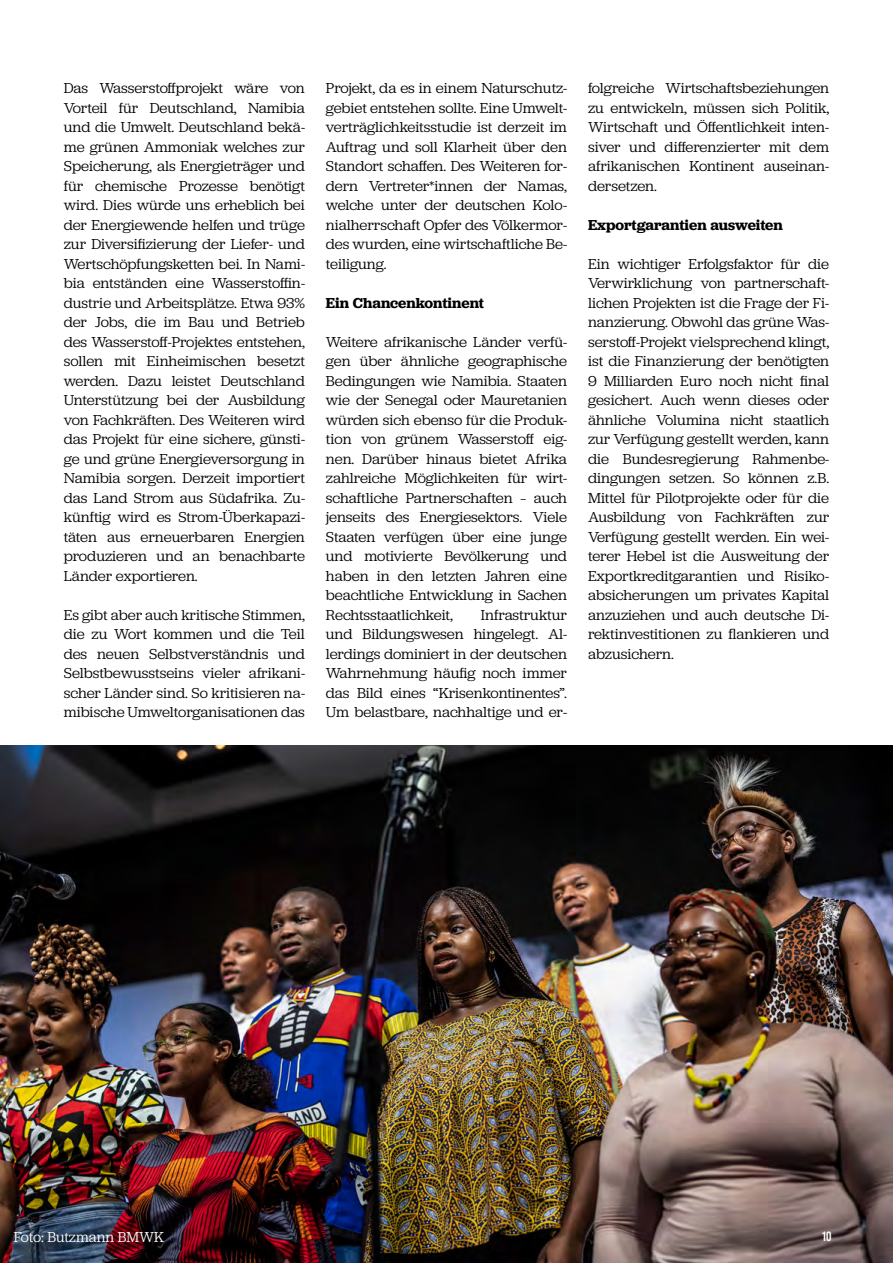
<style>
.page{position:relative;width:893px;height:1263px;background:#fff}
.page>*{position:absolute;margin:0;border:0;box-sizing:border-box;transform-origin:0 0}
.t1{font:15px/19.5px "Jubilat";color:#000;text-align:justify}
.t2{font:600 15px "Jubilat";color:#000}
.t3{font:15px "Jubilat";color:#fff}
.t4{font:700 13.5px "Bebas Neue Pro";color:#fff}
</style>
<div class="page">
<img style="left:0;top:745px;width:893px;height:518px">
<p class="t1" style="left:64px;top:78px;width:243px">Das Wasserstoffprojekt wäre von Vorteil für Deutschland, Namibia und die Umwelt. Deutschland bekä&shy;me grünen Ammoniak welches zur Speicherung, als Energieträger und für chemische Prozesse benötigt wird. Dies würde uns erheblich bei der Energiewende helfen und trüge zur Diversifizierung der Liefer- und Wertschöpfungsketten bei. In Nami&shy;bia entständen eine Wasserstoffin&shy;dustrie und Arbeitsplätze. Etwa 93% der Jobs, die im Bau und Betrieb des Wasserstoff-Projektes entstehen, sollen mit Einheimischen besetzt werden. Dazu leistet Deutschland Unterstützung bei der Ausbildung von Fachkräften. Des Weiteren wird das Projekt für eine sichere, günsti&shy;ge und grüne Energieversorgung in Namibia sorgen. Derzeit importiert das Land Strom aus Südafrika. Zu&shy;künftig wird es Strom-Überkapazi&shy;täten aus erneuerbaren Energien produzieren und an benachbarte Länder exportieren.</p>
<p class="t1" style="left:64px;top:604px;width:243px">Es gibt aber auch kritische Stimmen, die zu Wort kommen und die Teil des neuen Selbstverständnis und Selbstbewusstseins vieler afrikani&shy;scher Länder sind. So kritisieren na&shy;mibische Umweltorganisationen das</p>
<p class="t1" style="left:326px;top:78px;width:243px">Projekt, da es in einem Naturschutz&shy;gebiet entstehen sollte. Eine Umwelt&shy;verträglichkeitsstudie ist derzeit im Auftrag und soll Klarheit über den Standort schaffen. Des Weiteren for&shy;dern Vertreter*innen der Namas, welche unter der deutschen Kolo&shy;nialherrschaft Opfer des Völkermor&shy;des wurden, eine wirtschaftliche Be&shy;teiligung.</p>
<p class="t2" style="left:326px;top:293px;width:160px">Ein Chancenkontinent</p>
<p class="t1" style="left:326px;top:331px;width:243px">Weitere afrikanische Länder verfü&shy;gen über ähnliche geographische Bedingungen wie Namibia. Staaten wie der Senegal oder Mauretanien würden sich ebenso für die Produk&shy;tion von grünem Wasserstoff eig&shy;nen. Darüber hinaus bietet Afrika zahlreiche Möglichkeiten für wirt&shy;schaftliche Partnerschaften – auch jenseits des Energiesektors. Viele Staaten verfügen über eine junge und motivierte Bevölkerung und haben in den letzten Jahren eine beachtliche Entwicklung in Sachen Rechtsstaatlichkeit,</p>
<p class="t1" style="left:326px;top:604px;width:243px;text-indent:155px">Infrastruktur und Bildungswesen hingelegt. Al&shy;lerdings dominiert in der deutschen Wahrnehmung häufig noch immer das Bild eines “Krisenkontinentes”.<br>Um belastbare, nachhaltige und er-</p>
<p class="t1" style="left:588px;top:78px;width:243px">folgreiche Wirtschaftsbeziehungen zu entwickeln, müssen sich Politik, Wirtschaft und Öffentlichkeit inten&shy;siver und differenzierter mit dem afrikanischen Kontinent auseinan&shy;dersetzen.</p>
<p class="t2" style="left:588px;top:215px;width:196px">Exportgarantien ausweiten</p>
<p class="t1" style="left:588px;top:253px;width:243px">Ein wichtiger Erfolgsfaktor für die Verwirklichung von partnerschaft&shy;lichen Projekten ist die Frage der Fi&shy;nanzierung. Obwohl das grüne Was&shy;serstoff-Projekt vielsprechend klingt, ist die Finanzierung der benötigten 9 Milliarden Euro noch nicht final gesichert. Auch wenn dieses oder ähnliche Volumina nicht staatlich zur Verfügung gestellt werden, kann die Bundesregierung Rahmenbe&shy;dingungen setzen. So können z.B.<br>Mittel für Pilotprojekte oder für die Ausbildung von Fachkräften zur Verfügung gestellt werden. Ein wei&shy;terer Hebel ist die Ausweitung der Exportkreditgarantien und Risiko&shy;absicherungen um privates Kapital anzuziehen und auch deutsche Di&shy;rektinvestitionen zu flankieren und abzusichern.</p>
<p class="t3" style="left:14px;top:1228px;width:152px">Foto: Butzmann BMWK</p>
<p class="t4" style="left:822px;top:1228px;width:11px">10</p>
</div>
